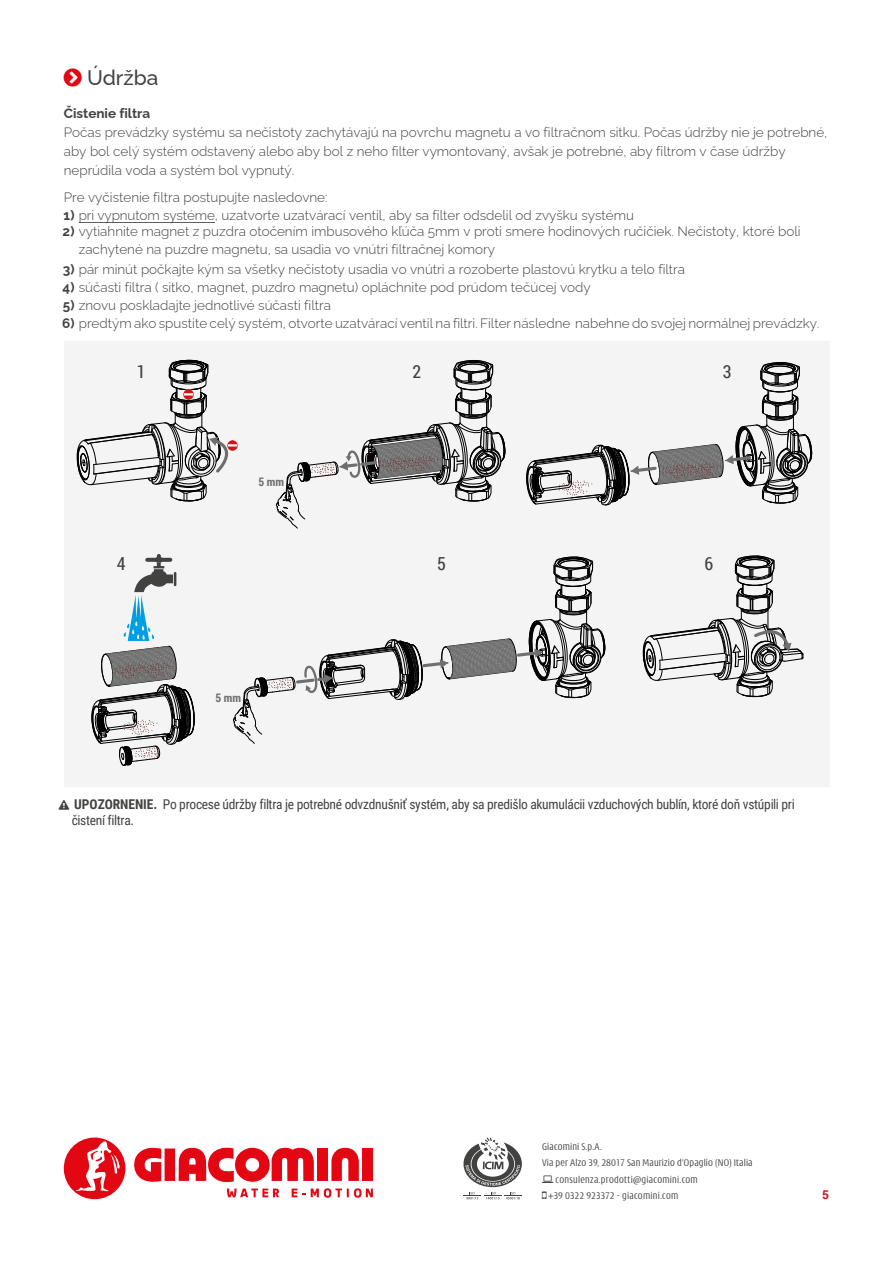
<style>
.page{position:relative;width:893px;height:1263px;background:#fff}
.page>*{position:absolute;margin:0;border:0;box-sizing:border-box;transform-origin:0 0}
.t1{font:500 21px "Raleway";letter-spacing:-.005em;color:#424241}
.t2{font:18px "Roboto Condensed";color:#424241}
.t3{font:300 13.5px/18.8px "Raleway";color:#424241}
.t4{font:13.5px/16.2px "Roboto Condensed";letter-spacing:-.02em;color:#424241}
.t5{font:700 13.5px "Raleway";color:#424241}
.t6{font:700 12px "Roboto";color:#e30613}
.t7{font:700 11.7px "Roboto Condensed";color:#706f6f}
.t8{font:300 condensed 10.5px "Modena";letter-spacing:.02em;color:#424241}
.s1{font-weight:700}
</style>
<div class="page">
<svg style="left:134px;top:1148px;width:27px;height:34px"></svg>
<div style="left:165px;top:1148px;width:10px;height:33px;background:#e30613"></div>
<div style="left:317px;top:1148px;width:11px;height:33px;background:#e30613"></div>
<svg style="left:331px;top:1147px;width:28px;height:34px"></svg>
<div style="left:362px;top:1148px;width:11px;height:33px;background:#e30613"></div>
<svg style="left:179px;top:1147px;width:135px;height:35px"></svg>
<svg style="left:292px;top:1188px;width:13px;height:9px"></svg>
<svg style="left:311px;top:1188px;width:62px;height:10px"></svg>
<svg style="left:227px;top:1188px;width:52px;height:9px"></svg>
<svg style="left:64px;top:1137px;width:62px;height:62px"></svg>
<svg style="left:463px;top:1137px;width:59px;height:62px"></svg>
<hr style="left:79px;top:222px;width:136px;height:1px;background:#424241">
<div style="left:64px;top:341px;width:766px;height:446px;background:#f4f4f4"></div>
<svg style="left:77px;top:360px;width:161px;height:141px"></svg>
<svg style="left:526px;top:362px;width:286px;height:143px"></svg>
<svg style="left:276px;top:360px;width:229px;height:169px"></svg>
<svg style="left:92px;top:554px;width:103px;height:212px"></svg>
<svg style="left:643px;top:556px;width:161px;height:141px"></svg>
<svg style="left:233px;top:557px;width:372px;height:187px"></svg>
<h1 class="t1" style="left:87px;top:61px;width:73px">Údržba</h1>
<p class="t5" style="left:64px;top:103px;width:88px">Čistenie filtra</p>
<p class="t3" style="left:64px;top:121px;width:765px">Počas prevádzky systému sa nečistoty zachytávajú na povrchu magnetu a vo filtračnom sitku. Počas údržby nie je potrebné, aby bol celý systém odstavený alebo aby bol z neho filter vymontovaný, avšak je potrebné, aby filtrom v čase údržby neprúdila voda a systém bol vypnutý.</p>
<p class="t3" style="left:64px;top:186px;width:265px">Pre vyčistenie filtra postupujte nasledovne:</p>
<p class="t3" style="left:64px;top:205px;width:572px"><span class="s1">1)</span> pri vypnutom systéme, uzatvorte uzatvárací ventil, aby sa filter odsdelil od zvyšku systému</p>
<p class="t3" style="left:79px;top:221px;width:723px;line-height:18px;text-indent:-16px"><span class="s1">2)</span> vytiahnite magnet z puzdra otočením imbusového kľúča 5mm v proti smere hodinových ručičiek. Nečistoty, ktoré boli zachytené na puzdre magnetu, sa usadia vo vnútri filtračnej komory</p>
<p class="t3" style="left:63px;top:259px;width:624px"><span class="s1">3)</span> pár minút počkajte kým sa všetky nečistoty usadia vo vnútri a rozoberte plastovú krytku a telo filtra</p>
<p class="t3" style="left:63px;top:277px;width:530px"><span class="s1">4)</span> súčasti filtra ( sitko, magnet, puzdro magnetu) opláchnite pod prúdom tečúcej vody</p>
<p class="t3" style="left:63px;top:295px;width:270px"><span class="s1">5)</span> znovu poskladajte jednotlivé súčasti filtra</p>
<p class="t3" style="left:62px;top:313px;width:759px"><span class="s1">6)</span> predtým ako spustite celý systém, otvorte uzatvárací ventil na filtri. Filter následne nabehne do svojej normálnej prevádzky.</p>
<h2 class="t2" style="left:137px;top:359px;width:10px">1</h2>
<h2 class="t2" style="left:412px;top:359px;width:10px">2</h2>
<h2 class="t2" style="left:723px;top:359px;width:10px">3</h2>
<p class="t7" style="left:258px;top:474px;width:27px">5 mm</p>
<h2 class="t2" style="left:117px;top:551px;width:10px">4</h2>
<h2 class="t2" style="left:437px;top:551px;width:10px">5</h2>
<h2 class="t2" style="left:705px;top:551px;width:10px">6</h2>
<p class="t7" style="left:215px;top:689px;width:27px">5 mm</p>
<p class="t4" style="left:72px;top:795px;width:725px;text-indent:-13px">❑ <span class="s1">UPOZORNENIE.</span> Po procese údržby filtra je potrebné odvzdnušniť systém, aby sa predišlo akumulácii vzduchových bublín, ktoré doň vstúpili pri čistení filtra.</p>
<p class="t8" style="left:542px;top:1141px;width:61px">Giacomini S.p.A.</p>
<p class="t8" style="left:542px;top:1158px;width:212px">Via per Alzo 39, 28017 San Maurizio d’Opaglio (NO) Italia</p>
<p class="t8" style="left:556px;top:1174px;width:144px">consulenza.prodotti@giacomini.com</p>
<p class="t8" style="left:549px;top:1191px;width:131px">+39 0322 923372 - giacomini.com</p>
<p class="t6" style="left:822px;top:1186px;width:8px">5</p>
</div>
